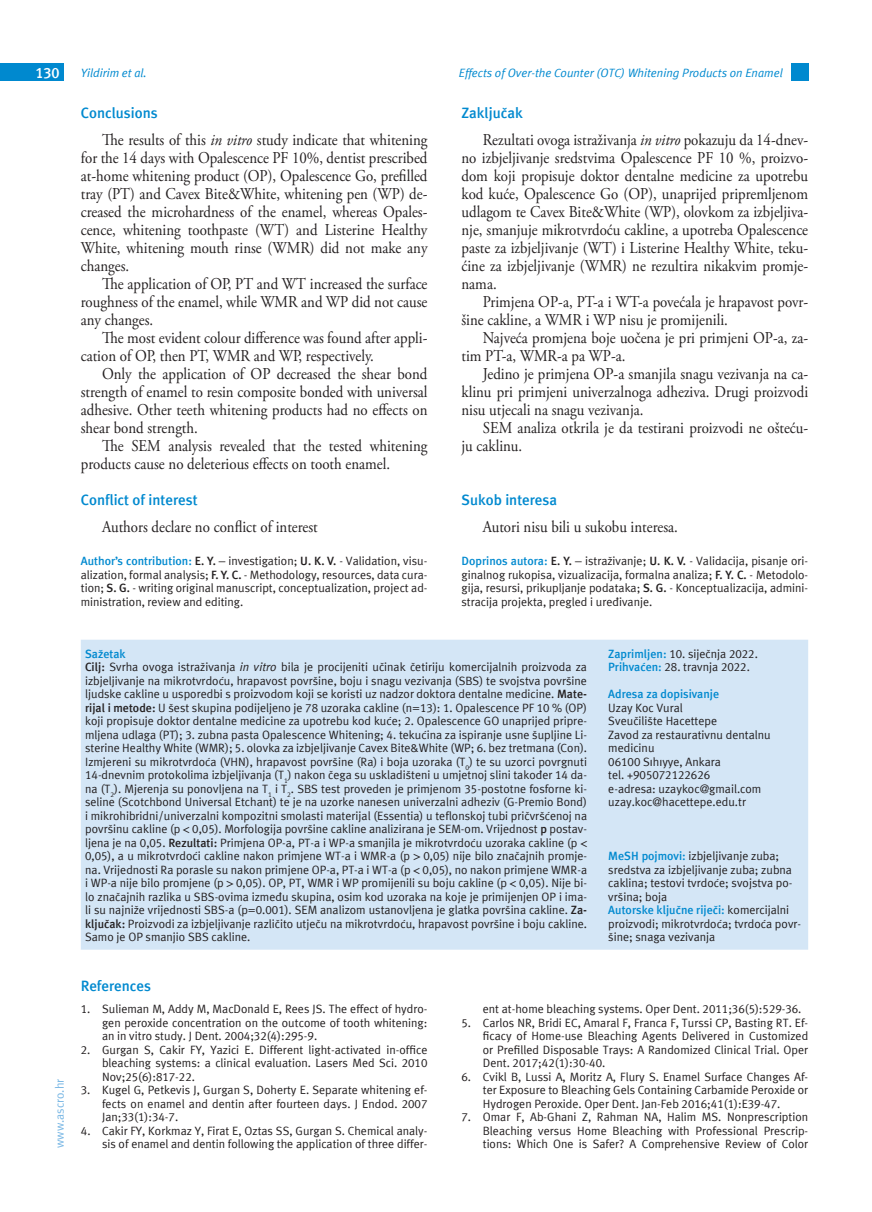
<style>
.page{position:relative;width:872px;height:1212px;background:#fff}
.page>*{position:absolute;margin:0;border:0;box-sizing:border-box;transform-origin:0 0}
.t1{font:16.5px/18px "Adobe Garamond Pro";color:#231f20;text-align:justify;scale:.9 1}
.t2{font:700 15px "Meta ASC";color:#0089cf}
.t3{font:700 15px "Meta ASC";color:#fff}
.t4{font:12px/13.5px "Meta ASC";color:#231f20;text-align:justify}
.t5{font:italic 12px "Meta ASC";color:#0089cf}
.t6{font:700 12px "Meta ASC";color:#0089cf}
.t7{font:12px "Meta ASC";color:#77b6e4}
.s1{font-style:italic}
.s2{font-weight:700;color:#0089cf}
.s3{font-weight:700}
</style>
<div class="page">
<div style="left:791px;top:64px;width:17px;height:17px;background:#0089cf"></div>
<div style="left:0;top:64px;width:64px;height:17px;background:#0089cf"></div>
<div style="left:81px;top:640px;width:727px;height:310px;background:#d4e6f6"></div>
<p class="t3" style="left:35px;top:64px;width:26px">130</p>
<p class="t5" style="left:81px;top:66px;width:67px">Yildirim et al.</p>
<p class="t5" style="left:459px;top:66px;width:325px">Effects of Over-the Counter (OTC) Whitening Products on Enamel</p>
<p class="t2" style="left:81px;top:104px;width:79px">Conclusions</p>
<p class="t1" style="left:81px;top:131px;width:387px;text-indent:21px">The results of this <span class="s1">in vitro</span> study indicate that whitening for the 14 days with Opalescence PF 10%, dentist prescribed at-home whitening product (OP), Opalescence Go, prefilled tray (PT) and Cavex Bite&amp;White, whitening pen (WP) de&shy;creased the microhardness of the enamel, whereas Opales&shy;cence, whitening toothpaste (WT) and Listerine Healthy White, whitening mouth rinse (WMR) did not make any changes.</p>
<h1 class="t1" style="left:81px;top:275px;width:387px;text-indent:21px">The application of OP, PT and WT increased the surface roughness of the enamel, while WMR and WP did not cause any changes.</h1>
<h1 class="t1" style="left:81px;top:329px;width:387px;text-indent:21px">The most evident colour difference was found after appli&shy;cation of OP, then PT, WMR and WP, respectively.</h1>
<h1 class="t1" style="left:81px;top:365px;width:387px;text-indent:21px">Only the application of OP decreased the shear bond strength of enamel to resin composite bonded with universal adhesive. Other teeth whitening products had no effects on shear bond strength.</h1>
<h1 class="t1" style="left:81px;top:437px;width:387px;text-indent:21px">The SEM analysis revealed that the tested whitening products cause no deleterious effects on tooth enamel.</h1>
<p class="t2" style="left:81px;top:491px;width:118px">Conflict of interest</p>
<h1 class="t1" style="left:102px;top:518px;width:241px">Authors declare no conflict of interest</h1>
<p class="t4" style="left:81px;top:554px;width:348px"><span class="s2">Author’s contribution:</span> <span class="s3">E. Y.</span> – investigation; <span class="s3">U. K. V.</span> - Validation, visu&shy;alization, formal analysis; <span class="s3">F. Y. C.</span> - Methodology, resources, data cura&shy;tion; <span class="s3">S. G.</span> - writing original manuscript, conceptualization, project ad&shy;ministration, review and editing.</p>
<p class="t2" style="left:461px;top:104px;width:63px">Zaključak</p>
<p class="t1" style="left:461px;top:131px;width:387px;text-indent:21px">Rezultati ovoga istraživanja <span class="s1">in vitro</span> pokazuju da 14-dnev&shy;no izbjeljivanje sredstvima Opalescence PF 10 %, proizvo&shy;dom koji propisuje doktor dentalne medicine za upotrebu kod kuće, Opalescence Go (OP), unaprijed pripremljenom udlagom te Cavex Bite&amp;White (WP), olovkom za izbjeljiva&shy;nje, smanjuje mikrotvrdoću cakline, a upotreba Opalescence paste za izbjeljivanje (WT) i Listerine Healthy White, teku&shy;ćine za izbjeljivanje (WMR) ne rezultira nikakvim promje&shy;nama.</p>
<h1 class="t1" style="left:461px;top:293px;width:387px;text-indent:21px">Primjena OP-a, PT-a i WT-a povećala je hrapavost povr&shy;šine cakline, a WMR i WP nisu je promijenili.</h1>
<h1 class="t1" style="left:461px;top:329px;width:387px;text-indent:21px">Najveća promjena boje uočena je pri primjeni OP-a, za&shy;tim PT-a, WMR-a pa WP-a.</h1>
<h1 class="t1" style="left:461px;top:365px;width:387px;text-indent:21px">Jedino je primjena OP-a smanjila snagu vezivanja na ca&shy;klinu pri primjeni univerzalnoga adheziva. Drugi proizvodi nisu utjecali na snagu vezivanja.</h1>
<h1 class="t1" style="left:461px;top:419px;width:387px;text-indent:21px">SEM analiza otkrila je da testirani proizvodi ne ošteću&shy;ju caklinu.</h1>
<p class="t2" style="left:461px;top:491px;width:97px">Sukob interesa</p>
<h1 class="t1" style="left:483px;top:518px;width:218px">Autori nisu bili u sukobu interesa.</h1>
<p class="t4" style="left:461px;top:554px;width:348px"><span class="s2">Doprinos autora:</span> <span class="s3">E. Y.</span> – istraživanje; <span class="s3">U. K. V.</span> - Validacija, pisanje ori&shy;ginalnog rukopisa, vizualizacija, formalna analiza; <span class="s3">F. Y. C.</span> - Metodolo&shy;gija, resursi, prikupljanje podataka; <span class="s3">S. G.</span> - Konceptualizacija, admini&shy;stracija projekta, pregled i uređivanje.</p>
<p class="t7" style="left:53px;top:1148px;width:71px;rotate:-90deg">www.ascro.hr</p>
<p class="t4" style="left:85px;top:646px;width:503px;text-align:left"><span class="s2">Sažetak<br></span><span class="s3">Cilj:</span> Svrha ovoga istraživanja <span class="s1">in vitro</span> bila je procijeniti učinak četiriju komercijalnih proizvoda za izbjeljivanje na mikrotvrdoću, hrapavost površine, boju i snagu vezivanja (SBS) te svojstva površine ljudske cakline u usporedbi s proizvodom koji se koristi uz nadzor doktora dentalne medicine. <span class="s3">Mate&shy;rijal i metode:</span> U šest skupina podijeljeno je 78 uzoraka cakline (n=13): 1. Opalescence PF 10 % (OP) koji propisuje doktor dentalne medicine za upotrebu kod kuće; 2. Opalescence GO unaprijed pripre&shy;mljena udlaga (PT); 3. zubna pasta Opalescence Whitening; 4. tekućina za ispiranje usne šupljine Li&shy;sterine Healthy White (WMR); 5. olovka za izbjeljivanje Cavex Bite&amp;White (WP; 6. bez tretmana (Con).<br>Izmjereni su mikrotvrdoća (VHN), hrapavost površine (Ra) i boja uzoraka (T<sub>0</sub>) te su uzorci povrgnuti 14-dnevnim protokolima izbjeljivanja (T<sub>1</sub>) nakon čega su uskladišteni u umjetnoj slini također 14 da&shy;na (T<sub>2</sub>). Mjerenja su ponovljena na T<sub>1</sub> i T<sub>2</sub>. SBS test proveden je primjenom 35-postotne fosforne ki&shy;seline (Scotchbond Universal Etchant) te je na uzorke nanesen univerzalni adheziv (G-Premio Bond) i mikrohibridni/univerzalni kompozitni smolasti materijal (Essentia) u teflonskoj tubi pričvršćenoj na površinu cakline (p &lt; 0,05). Morfologija površine cakline analizirana je SEM-om. Vrijednost <span class="s3">p</span> postav&shy;ljena je na 0,05. <span class="s3">Rezultati:</span> Primjena OP-a, PT-a i WP-a smanjila je mikrotvrdoću uzoraka cakline (p &lt; 0,05), a u mikrotvrdoći cakline nakon primjene WT-a i WMR-a (p &gt; 0,05) nije bilo značajnih promje&shy;na. Vrijednosti Ra porasle su nakon primjene OP-a, PT-a i WT-a (p &lt; 0,05), no nakon primjene WMR-a i WP-a nije bilo promjene (p &gt; 0,05). OP, PT, WMR i WP promijenili su boju cakline (p &lt; 0,05). Nije bi&shy;lo značajnih razlika u SBS-ovima između skupina, osim kod uzoraka na koje je primijenjen OP i ima&shy;li su najniže vrijednosti SBS-a (p=0.001). SEM analizom ustanovljena je glatka površina cakline. <span class="s3">Za&shy;ključak:</span> Proizvodi za izbjeljivanje različito utječu na mikrotvrdoću, hrapavost površine i boju cakline.<br>Samo je OP smanjio SBS cakline.</p>
<p class="t4" style="left:608px;top:646px;width:151px"><span class="s2">Zaprimljen:</span> 10. siječnja 2022.<br><span class="s2">Prihvaćen:</span> 28. travnja 2022.</p>
<p class="t6" style="left:608px;top:687px;width:112px">Adresa za dopisivanje</p>
<p class="t4" style="left:608px;top:700px;width:164px;text-align:left">Uzay Koc Vural<br>Sveučilište Hacettepe<br>Zavod za restaurativnu dentalnu medicinu<br>06100 Sıhıyye, Ankara<br>tel. +905072122626<br>e-adresa: uzaykoc@gmail.com uzay.koc@hacettepe.edu.tr</p>
<p class="t4" style="left:608px;top:849px;width:194px;text-align:left"><span class="s2">MeSH pojmovi:</span> izbjeljivanje zuba; sredstva za izbjeljivanje zuba; zubna caklina; testovi tvrdoće; svojstva po&shy;vršina; boja<br><span class="s2">Autorske ključne riječi:</span> komercijalni proizvodi; mikrotvrdoća; tvrdoća povr&shy;šine; snaga vezivanja</p>
<p class="t2" style="left:81px;top:977px;width:72px">References</p>
<p class="t4" style="left:102px;top:1002px;width:327px;text-indent:-21px">1. Sulieman M, Addy M, MacDonald E, Rees JS. The effect of hydro&shy;gen peroxide concentration on the outcome of tooth whitening: an in vitro study. J Dent. 2004;32(4):295-9.</p>
<p class="t4" style="left:102px;top:1042px;width:327px;text-indent:-21px">2. Gurgan S, Cakir FY, Yazici E. Different light-activated in-office bleaching systems: a clinical evaluation. Lasers Med Sci. 2010<br>Nov;25(6):817-22.</p>
<p class="t4" style="left:102px;top:1083px;width:327px;text-indent:-21px">3. Kugel G, Petkevis J, Gurgan S, Doherty E. Separate whitening ef&shy;fects on enamel and dentin after fourteen days. J Endod. 2007<br>Jan;33(1):34-7.</p>
<p class="t4" style="left:81px;top:1123px;width:348px;text-align:right">4. Cakir FY, Korkmaz Y, Firat E, Oztas SS, Gurgan S. Chemical analy&shy;sis of enamel and dentin following the application of three differ-</p>
<p class="t4" style="left:483px;top:1002px;width:320px">ent at-home bleaching systems. Oper Dent. 2011;36(5):529-36.</p>
<p class="t4" style="left:483px;top:1015px;width:327px;text-indent:-21px">5. Carlos NR, Bridi EC, Amaral F, Franca F, Turssi CP, Basting RT. Ef&shy;ficacy of Home-use Bleaching Agents Delivered in Customized or Prefilled Disposable Trays: A Randomized Clinical Trial. Oper Dent. 2017;42(1):30-40.</p>
<p class="t4" style="left:483px;top:1069px;width:327px;text-indent:-21px">6. Cvikl B, Lussi A, Moritz A, Flury S. Enamel Surface Changes Af&shy;ter Exposure to Bleaching Gels Containing Carbamide Peroxide or Hydrogen Peroxide. Oper Dent. Jan-Feb 2016;41(1):E39-47.</p>
<p class="t4" style="left:483px;top:1110px;width:327px;text-indent:-21px">7. Omar F, Ab-Ghani Z, Rahman NA, Halim MS. Nonprescription Bleaching versus Home Bleaching with Professional Prescrip&shy;tions: Which One is Safer? A Comprehensive Review of Color</p>
</div>
